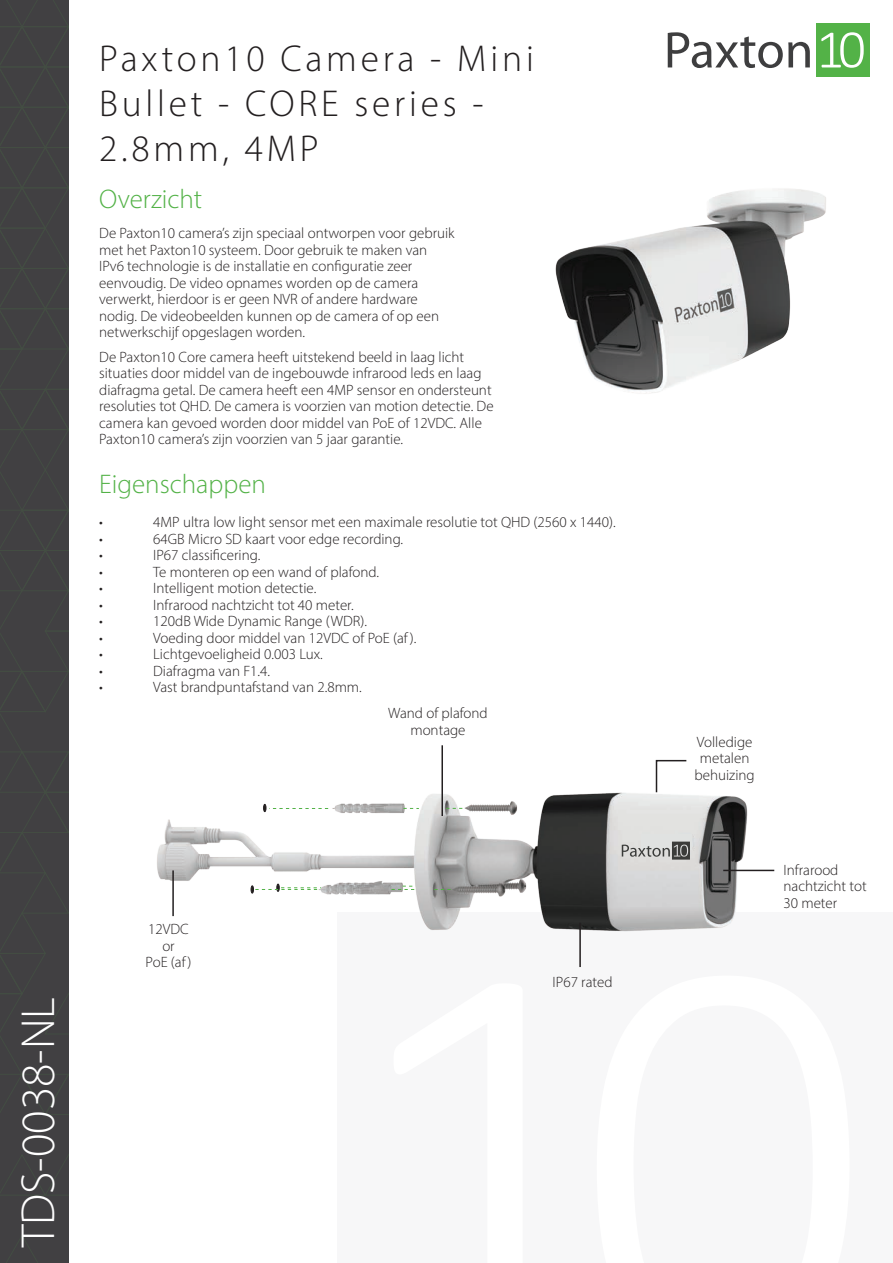
<style>
.page{position:relative;width:893px;height:1263px;background:#fff}
.page>*{position:absolute;margin:0;border:0;box-sizing:border-box;transform-origin:0 0}
.t1{font:300 48px "Myriad Pro";color:#fff}
.t2{font:300 37.5px/45px "Myriad Pro";letter-spacing:.1em;color:#231f20}
.t3{font:300 27px "Myriad Pro";color:#53b247}
.Body_text{font:300 15px/16.5px "Myriad Pro";color:#231f20}
</style>
<div class="page">
<div style="left:0;top:0;width:69px;height:1263px;background:#414042"></div>
<svg style="left:6px;top:1236px;width:32px;height:27px"></svg>
<svg style="left:0;top:0;width:69px;height:1196px"></svg>
<div style="left:337px;top:913px;width:556px;height:350px;background:#f7f7f8"></div>
<div style="left:816px;top:23px;width:53px;height:54px;background:#53b247"></div>
<svg style="left:821px;top:32px;width:43px;height:36px"></svg>
<svg style="left:668px;top:32px;width:142px;height:36px"></svg>
<img style="left:157px;top:792px;width:617px;height:140px">
<svg style="left:446px;top:808px;width:17px;height:1px"></svg>
<svg style="left:403px;top:807px;width:17px;height:2px"></svg>
<svg style="left:434px;top:889px;width:17px;height:1px"></svg>
<svg style="left:390px;top:885px;width:25px;height:5px"></svg>
<svg style="left:263px;top:804px;width:65px;height:8px"></svg>
<svg style="left:251px;top:884px;width:71px;height:9px"></svg>
<hr style="left:723px;top:870px;width:51px;height:1px;background:#231f20">
<svg style="left:655px;top:759px;width:33px;height:35px"></svg>
<hr style="left:441px;top:745px;width:2px;height:71px;background:#231f20">
<hr style="left:579px;top:923px;width:2px;height:44px;background:#231f20">
<hr style="left:172px;top:870px;width:2px;height:46px;background:#231f20">
<img style="left:555px;top:189px;width:271px;height:205px">
<div style="left:641px;top:834px;width:50px;height:15px;background:#e0e2e1"></div>
<svg style="left:622px;top:842px;width:68px;height:18px"></svg>
<p class="t2" style="left:99px;top:36px;width:436px">Paxton10 Camera - Mini<br>Bullet - CORE series -<br>2.8mm, 4MP</p>
<p class="t3" style="left:99px;top:182px;width:105px">Overzicht</p>
<p class="Body_text" style="left:99px;top:225px;width:357px">De Paxton10 camera’s zijn speciaal ontworpen voor gebruik met het Paxton10 systeem. Door gebruik te maken van IPv6 technologie is de installatie en configuratie zeer eenvoudig. De video opnames worden op de camera verwerkt, hierdoor is er geen NVR of andere hardware nodig. De videobeelden kunnen op de camera of op een netwerkschijf opgeslagen worden.</p>
<p class="Body_text" style="left:99px;top:348px;width:396px">De Paxton10 Core camera heeft uitstekend beeld in laag licht situaties door middel van de ingebouwde infrarood leds en laag diafragma getal. De camera heeft een 4MP sensor en ondersteunt resoluties tot QHD. De camera is voorzien van motion detectie. De camera kan gevoed worden door middel van PoE of 12VDC. Alle Paxton10 camera’s zijn voorzien van 5 jaar garantie.</p>
<p class="t3" style="left:99px;top:467px;width:168px">Eigenschappen</p>
<p class="Body_text" style="left:99px;top:514px;width:5px">•</p>
<p class="Body_text" style="left:153px;top:514px;width:464px">4MP ultra low light sensor met een maximale resolutie tot QHD (2560 x 1440).</p>
<p class="Body_text" style="left:99px;top:530px;width:5px">•</p>
<p class="Body_text" style="left:153px;top:530px;width:252px">64GB Micro SD kaart voor edge recording.</p>
<p class="Body_text" style="left:99px;top:547px;width:5px">•</p>
<p class="Body_text" style="left:153px;top:547px;width:109px">IP67 classificering.</p>
<p class="Body_text" style="left:99px;top:563px;width:5px">•</p>
<p class="Body_text" style="left:153px;top:563px;width:227px">Te monteren op een wand of plafond.</p>
<p class="Body_text" style="left:99px;top:580px;width:5px">•</p>
<p class="Body_text" style="left:153px;top:580px;width:165px">Intelligent motion detectie.</p>
<p class="Body_text" style="left:99px;top:596px;width:5px">•</p>
<p class="Body_text" style="left:153px;top:596px;width:202px">Infrarood nachtzicht tot 40 meter.</p>
<p class="Body_text" style="left:99px;top:613px;width:5px">•</p>
<p class="Body_text" style="left:153px;top:613px;width:215px">120dB Wide Dynamic Range (WDR).</p>
<p class="Body_text" style="left:99px;top:629px;width:5px">•</p>
<p class="Body_text" style="left:153px;top:629px;width:265px">Voeding door middel van 12VDC of PoE (af ).</p>
<p class="Body_text" style="left:99px;top:646px;width:5px">•</p>
<p class="Body_text" style="left:153px;top:646px;width:171px">Lichtgevoeligheid 0.003 Lux.</p>
<p class="Body_text" style="left:99px;top:662px;width:5px">•</p>
<p class="Body_text" style="left:153px;top:662px;width:118px">Diafragma van F1.4.</p>
<p class="Body_text" style="left:99px;top:679px;width:5px">•</p>
<p class="Body_text" style="left:153px;top:679px;width:210px">Vast brandpuntafstand van 2.8mm.</p>
<p class="Body_text" style="left:388px;top:705px;width:101px;text-align:center">Wand of plafond montage</p>
<p class="t1" style="left:9px;top:1247px;width:252px;rotate:-90deg">TDS-0038-NL</p>
<p class="Body_text" style="left:148px;top:921px;width:42px">12VDC</p>
<p class="Body_text" style="left:162px;top:937px;width:14px">or</p>
<p class="Body_text" style="left:146px;top:954px;width:47px">PoE (af )</p>
<p class="Body_text" style="left:553px;top:974px;width:61px">IP67 rated</p>
<p class="Body_text" style="left:695px;top:733px;width:62px;text-align:center">Volledige metalen behuizing</p>
<p class="Body_text" style="left:783px;top:861px;width:85px">Infrarood nachtzicht tot<br>30 meter</p>
</div>
